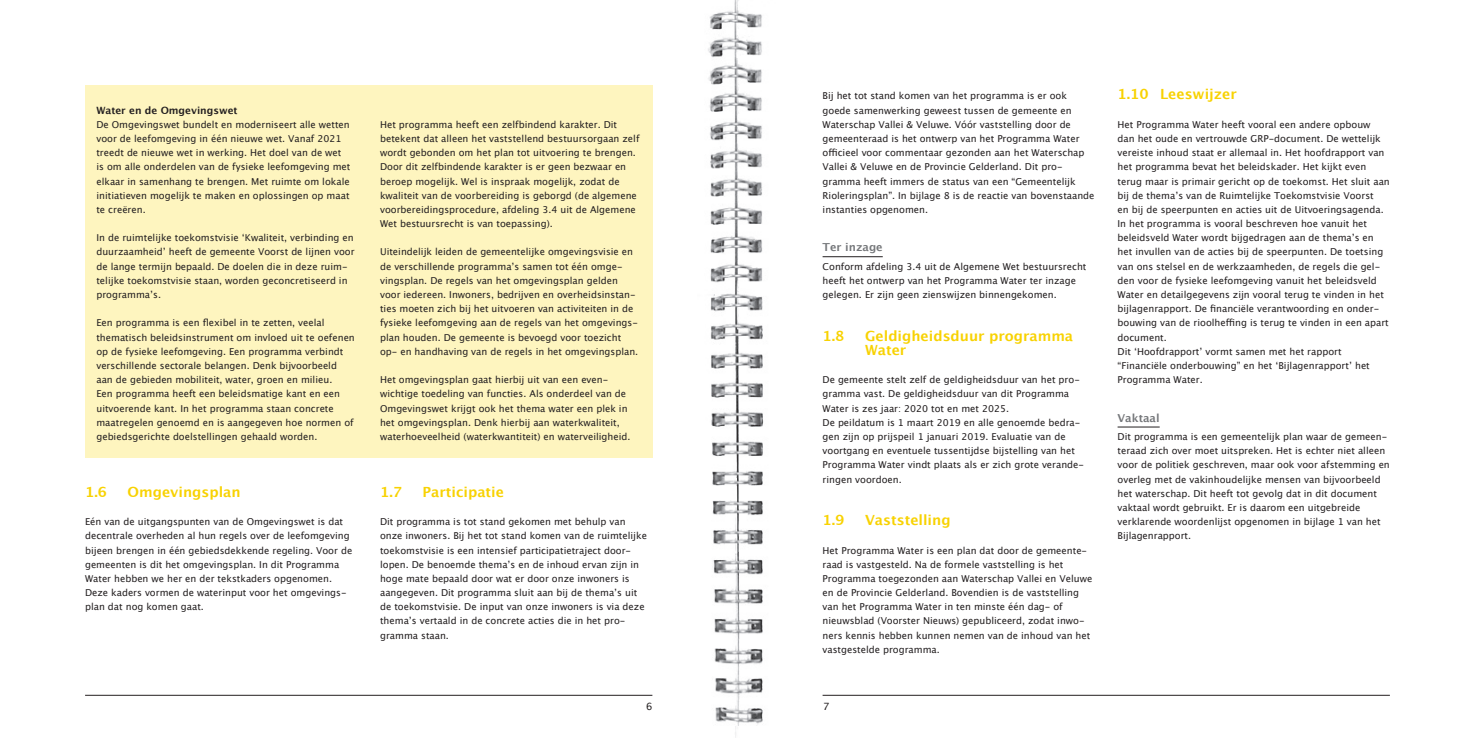
<style>
.page{position:relative;width:1475px;height:738px;background:#fff}
.page>*{position:absolute;margin:0;border:0;box-sizing:border-box;transform-origin:0 0}
.Alineakop_geel{font:700 14px/14.2px "Lucida Grande";color:#f8d202}
.subkopje_grijs{font:700 11px "Lucida Grande";color:#76787b}
.platte_tekst{font:700 10px "Lucida Grande";color:#231f20}
.t1{font:10px "Lucida Grande";color:#231f20}
.platte_tekst-2{font:9.5px/14.2px "Lucida Grande";color:#231f20}
</style>
<div class="page">
<hr style="left:822px;top:256px;width:60px;height:1px;background:#231f20">
<hr style="left:1117px;top:426px;width:42px;height:1px;background:#231f20">
<div style="left:85px;top:85px;width:567px;height:372px;background:#fef5bf"></div>
<hr style="left:822px;top:694px;width:567px;height:1px;background:#231f20">
<hr style="left:85px;top:694px;width:567px;height:1px;background:#231f20">
<img style="left:708px;top:0;width:56px;height:737px">
<p class="platte_tekst" style="left:96px;top:102px;width:143px">Water en de Omgevingswet</p>
<p class="platte_tekst-2" style="left:96px;top:117px;width:255px">De Omgevingswet bundelt en moderniseert alle wetten voor de leefomgeving in één nieuwe wet. Vanaf 2021 treedt de nieuwe wet in werking. Het doel van de wet is om alle onderdelen van de fysieke leefomgeving met elkaar in samenhang te brengen. Met ruimte om lokale initiatieven mogelijk te maken en oplossingen op maat te creëren.</p>
<p class="platte_tekst-2" style="left:96px;top:231px;width:259px">In de ruimtelijke toekomstvisie ‘Kwaliteit, verbinding en duurzaamheid’ heeft de gemeente Voorst de lijnen voor de lange termijn bepaald. De doelen die in deze ruim&shy;telijke toekomstvisie staan, worden geconcretiseerd in programma’s.</p>
<p class="platte_tekst-2" style="left:96px;top:316px;width:260px">Een programma is een flexibel in te zetten, veelal thematisch beleidsinstrument om invloed uit te oefenen op de fysieke leefomgeving. Een programma verbindt verschillende sectorale belangen. Denk bijvoorbeeld aan de gebieden mobiliteit, water, groen en milieu.<br>Een programma heeft een beleidsmatige kant en een uitvoerende kant. In het programma staan concrete maatregelen genoemd en is aangegeven hoe normen of gebiedsgerichte doelstellingen gehaald worden.</p>
<p class="Alineakop_geel" style="left:85px;top:484px;width:23px">1.6</p>
<p class="Alineakop_geel" style="left:128px;top:484px;width:115px">Omgevingsplan</p>
<p class="platte_tekst-2" style="left:85px;top:514px;width:269px">Eén van de uitgangspunten van de Omgevingswet is dat decentrale overheden al hun regels over de leefomgeving bijeen brengen in één gebiedsdekkende regeling. Voor de gemeenten is dit het omgevingsplan. In dit Programma Water hebben we her en der tekstkaders opgenomen.<br>Deze kaders vormen de waterinput voor het omgevings&shy;plan dat nog komen gaat.</p>
<p class="platte_tekst-2" style="left:380px;top:117px;width:261px">Het programma heeft een zelfbindend karakter. Dit betekent dat alleen het vaststellend bestuursorgaan zelf wordt gebonden om het plan tot uitvoering te brengen.<br>Door dit zelfbindende karakter is er geen bezwaar en beroep mogelijk. Wel is inspraak mogelijk, zodat de kwaliteit van de voorbereiding is geborgd (de algemene voorbereidingsprocedure, afdeling 3.4 uit de Algemene Wet bestuursrecht is van toepassing).</p>
<p class="platte_tekst-2" style="left:380px;top:245px;width:260px">Uiteindelijk leiden de gemeentelijke omgevingsvisie en de verschillende programma’s samen tot één omge&shy;vingsplan. De regels van het omgevingsplan gelden voor iedereen. Inwoners, bedrijven en overheidsinstan&shy;ties moeten zich bij het uitvoeren van activiteiten in de fysieke leefomgeving aan de regels van het omgevings&shy;plan houden. De gemeente is bevoegd voor toezicht op- en handhaving van de regels in het omgevingsplan.</p>
<p class="platte_tekst-2" style="left:380px;top:372px;width:252px">Het omgevingsplan gaat hierbij uit van een even&shy;wichtige toedeling van functies. Als onderdeel van de Omgevingswet krijgt ook het thema water een plek in het omgevingsplan. Denk hierbij aan waterkwaliteit, waterhoeveelheid (waterkwantiteit) en waterveiligheid.</p>
<p class="Alineakop_geel" style="left:380px;top:484px;width:23px">1.7</p>
<p class="Alineakop_geel" style="left:422px;top:484px;width:83px">Participatie</p>
<p class="platte_tekst-2" style="left:380px;top:514px;width:268px">Dit programma is tot stand gekomen met behulp van onze inwoners. Bij het tot stand komen van de ruimtelijke toekomstvisie is een intensief participatietraject door&shy;lopen. De benoemde thema’s en de inhoud ervan zijn in hoge mate bepaald door wat er door onze inwoners is aangegeven. Dit programma sluit aan bij de thema’s uit de toekomstvisie. De input van onze inwoners is via deze thema’s vertaald in de concrete acties die in het pro&shy;gramma staan.</p>
<p class="platte_tekst-2" style="left:822px;top:89px;width:273px">Bij het tot stand komen van het programma is er ook goede samenwerking geweest tussen de gemeente en Waterschap Vallei &amp; Veluwe. Vóór vaststelling door de gemeenteraad is het ontwerp van het Programma Water officieel voor commentaar gezonden aan het Waterschap Vallei &amp; Veluwe en de Provincie Gelderland. Dit pro&shy;gramma heeft immers de status van een “Gemeentelijk Rioleringsplan”. In bijlage 8 is de reactie van bovenstaande instanties opgenomen.</p>
<p class="subkopje_grijs" style="left:822px;top:238px;width:62px">Ter inzage</p>
<p class="platte_tekst-2" style="left:822px;top:259px;width:265px">Conform afdeling 3.4 uit de Algemene Wet bestuursrecht heeft het ontwerp van het Programma Water ter inzage gelegen. Er zijn geen zienswijzen binnengekomen.</p>
<p class="Alineakop_geel" style="left:822px;top:328px;width:23px">1.8</p>
<p class="Alineakop_geel" style="left:865px;top:328px;width:209px">Geldigheidsduur programma<br>Water</p>
<p class="platte_tekst-2" style="left:822px;top:372px;width:259px">De gemeente stelt zelf de geldigheidsduur van het pro&shy;gramma vast. De geldigheidsduur van dit Programma<br>Water is zes jaar: 2020 tot en met 2025.</p>
<p class="platte_tekst-2" style="left:822px;top:415px;width:263px">De peildatum is 1 maart 2019 en alle genoemde bedra&shy;gen zijn op prijspeil 1 januari 2019. Evaluatie van de voortgang en eventuele tussentijdse bijstelling van het Programma Water vindt plaats als er zich grote verande&shy;ringen voordoen.</p>
<p class="Alineakop_geel" style="left:822px;top:512px;width:23px">1.9</p>
<p class="Alineakop_geel" style="left:865px;top:512px;width:87px">Vaststelling</p>
<p class="platte_tekst-2" style="left:822px;top:542px;width:271px">Het Programma Water is een plan dat door de gemeente&shy;raad is vastgesteld. Na de formele vaststelling is het Programma toegezonden aan Waterschap Vallei en Veluwe en de Provincie Gelderland. Bovendien is de vaststelling van het Programma Water in ten minste één dag- of nieuwsblad (Voorster Nieuws) gepubliceerd, zodat inwo&shy;ners kennis hebben kunnen nemen van de inhoud van het vastgestelde programma.</p>
<p class="t1" style="left:646px;top:699px;width:8px">6</p>
<p class="t1" style="left:823px;top:699px;width:8px">7</p>
<p class="Alineakop_geel" style="left:1117px;top:87px;width:121px">1.10 Leeswijzer</p>
<p class="platte_tekst-2" style="left:1117px;top:117px;width:274px">Het Programma Water heeft vooral een andere opbouw dan het oude en vertrouwde GRP-document. De wettelijk vereiste inhoud staat er allemaal in. Het hoofdrapport van het programma bevat het beleidskader. Het kijkt even terug maar is primair gericht op de toekomst. Het sluit aan bij de thema’s van de Ruimtelijke Toekomstvisie Voorst<br>en bij de speerpunten en acties uit de Uitvoeringsagenda.<br>In het programma is vooral beschreven hoe vanuit het beleidsveld Water wordt bijgedragen aan de thema’s en het invullen van de acties bij de speerpunten. De toetsing van ons stelsel en de werkzaamheden, de regels die gel&shy;den voor de fysieke leefomgeving vanuit het beleidsveld Water en detailgegevens zijn vooral terug te vinden in het bijlagenrapport. De financiële verantwoording en onder&shy;bouwing van de rioolheffing is terug te vinden in een apart document.</p>
<p class="platte_tekst-2" style="left:1117px;top:344px;width:254px">Dit ‘Hoofdrapport’ vormt samen met het rapport “Financiële onderbouwing” en het ‘Bijlagenrapport’ het<br>Programma Water.</p>
<p class="subkopje_grijs" style="left:1117px;top:408px;width:44px">Vaktaal</p>
<p class="platte_tekst-2" style="left:1117px;top:429px;width:274px">Dit programma is een gemeentelijk plan waar de gemeen&shy;teraad zich over moet uitspreken. Het is echter niet alleen voor de politiek geschreven, maar ook voor afstemming en overleg met de vakinhoudelijke mensen van bijvoorbeeld het waterschap. Dit heeft tot gevolg dat in dit document vaktaal wordt gebruikt. Er is daarom een uitgebreide verklarende woordenlijst opgenomen in bijlage 1 van het Bijlagenrapport.</p>
</div>
